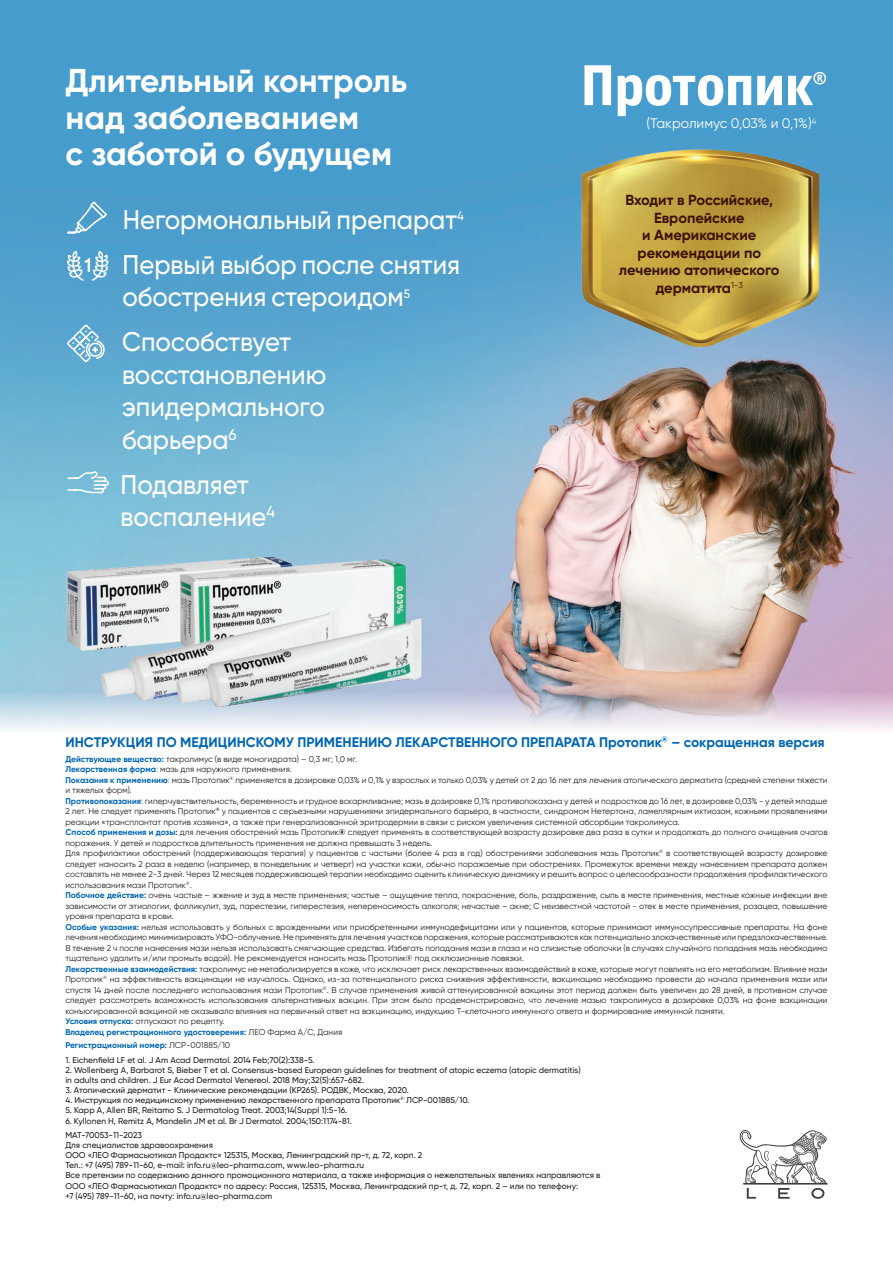
<style>
.page{position:relative;width:893px;height:1263px;background:#fff}
.page>*{position:absolute;margin:0;border:0;box-sizing:border-box;transform-origin:0 0}
.t1{font:700 33px "Gilroy";color:#fff}
.t2{font:500 27px/32.4px "Gilroy";color:#fff;scale:.95 1}
.t3{font:700 14.55px/17.5px "Gilroy";color:#3a1200;text-align:center}
.t4{font:700 13.8px "Gilroy";color:#0166b3}
.t5{font:13.8px "Gilroy";color:#fff}
.t6{font:8.4px/10.5px "Gilroy";color:#231f20;text-align:justify}
.t7{font:500 8.4px "Gilroy";color:#231f20}
.t8{font:700 8.4px "Gilroy";color:#0166b3}
.s1{font-weight:700;color:#0166b3}
.s2{color:#0166b3}
.s3{font-weight:700}
.s4{font-weight:400;color:#231f20}
</style>
<div class="page">
<img style="left:0;top:0;width:101px;height:687px">
<img style="left:101px;top:0;width:792px;height:687px">
<svg style="left:0;top:687px;width:893px;height:42px;background:#d9d0d9"></svg>
<img style="left:562px;top:141px;width:276px;height:217px">
<svg style="left:584px;top:65px;width:242px;height:51px"></svg>
<svg style="left:740px;top:1130px;width:87px;height:69px"></svg>
<svg style="left:67px;top:200px;width:41px;height:35px"></svg>
<svg style="left:66px;top:250px;width:43px;height:32px"></svg>
<svg style="left:66px;top:323px;width:41px;height:41px;background:#7db9d9"></svg>
<svg style="left:66px;top:470px;width:44px;height:24px"></svg>
<img style="left:39px;top:536px;width:437px;height:185px">
<p class="t1" style="left:65px;top:59px;width:343px">Длительный контроль</p>
<p class="t1" style="left:65px;top:96px;width:295px">над заболеванием</p>
<p class="t1" style="left:65px;top:133px;width:328px">с заботой о будущем</p>
<p class="t2" style="left:123px;top:203px;width:360px">Негормональный препарат<sup>4</sup></p>
<p class="t2" style="left:123px;top:248px;width:357px">Первый выбор после снятия обострения стероидом<sup>5</sup></p>
<p class="t2" style="left:122px;top:326px;width:217px">Cпособствует восстановлению эпидермального барьера<sup>6</sup></p>
<p class="t2" style="left:120px;top:468px;width:164px">Подавляет воспаление<sup>4</sup></p>
<p class="t5" style="left:647px;top:115px;width:171px">(Такролимус 0,03% и 0,1%)<sup>4</sup></p>
<p class="t3" style="left:625px;top:191px;width:149px">Входит в Российские,<br>Европейские<br>и Американские</p>
<p class="t3" style="left:619px;top:244px;width:162px">рекомендации по лечению атопического дерматита<sup>1-3</sup></p>
<p class="t4" style="left:65px;top:733px;width:761px">ИНСТРУКЦИЯ ПО МЕДИЦИНСКОМУ ПРИМЕНЕНИЮ ЛЕКАРСТВЕННОГО ПРЕПАРАТА Протопик<sup>®</sup> – сокращенная версия</p>
<p class="t6" style="left:65px;top:753px;width:293px"><span class="s1">Действующее вещество:</span> такролимус (в виде моногидрата) – 0,3 мг; 1,0 мг.</p>
<p class="t6" style="left:65px;top:764px;width:228px"><span class="s1">Лeкapствeннaя фopмa</span><span class="s2">:</span> мазь для наружного применения.</p>
<p class="t6" style="left:65px;top:774px;width:764px"><span class="s1">Показания к применению</span><span class="s2">:</span> мазь Протопик<sup>®</sup> применяется в дозировке 0,03% и 0,1% у взрослых и только 0,03% у детей от 2 до 16 лет для лечения атопического дерматита (средней степени тяжести и тяжелых форм).</p>
<p class="t6" style="left:65px;top:795px;width:764px"><span class="s1">Противопоказания</span><span class="s2">:</span> гиперчувствительность, беременность и грудное вскармливание; мазь в дозировке 0,1% противопоказана у детей и подростков до 16 лет, в дозировке 0,03% - у детей младше 2 лет. Не следует применять Протопик<sup>®</sup> у пациентов с серьезными нарушениями эпидермального барьера, в частности, синдромом Нетертона, ламеллярным ихтиозом, кожными проявлениями реакции «трансплантат против хозяина», а также при генерализованной эритродермии в связи с риском увеличения системной абсорбции такролимуса.</p>
<p class="t6" style="left:65px;top:827px;width:764px"><span class="s1">Способ применения и дозы:</span> для лечения обострений мазь Протопик<span class="s3">®</span> следует применять в соответствующей возрасту дозировке два раза в сутки и продолжать до полного очищения очагов поражения. У детей и подростков длительность применения не должна превышать 3 недель.</p>
<p class="t6" style="left:65px;top:848px;width:764px">Для профилактики обострений (поддерживающая терапия) у пациентов с частыми (более 4 раз в год) обострениями заболевания мазь Протопик<sup>®</sup> в соответствующей возрасту дозировке следует наносить 2 раза в неделю (например, в понедельник и четверг) на участки кожи, обычно поражаемые при обострениях. Промежуток времени между нанесением препарата должен составлять не менее 2-3 дней. Через 12 месяцев поддерживающей терапии необходимо оценить клиническую динамику и решить вопрос о целесообразности продолжения профилактического использования мази Протопик<sup>®</sup>.</p>
<p class="t6" style="left:65px;top:890px;width:764px"><span class="s1">Побочное действие:</span> очень частые – жжение и зуд в месте применения; частые – ощущение тепла, покраснение, боль, раздражение, сыпь в месте применения, местные кожные инфекции вне зависимости от этиологии, фолликулит, зуд, парестезии, гиперестезия, непереносимость алкоголя; нечастые – акне; С неизвестной частотой - отек в месте применения, розацеа, повышение уровня препарата в крови.</p>
<p class="t6" style="left:65px;top:921px;width:764px"><span class="s1">Особые указания:</span> нельзя использовать у больных с врожденными или приобретенными иммунодефицитами или у пациентов, которые принимают иммуносупрессивные препараты. На фоне лечения необходимо минимизировать УФО-облучение. Не применять для лечения участков поражения, которые рассматриваются как потенциально злокачественные или предзлокачественные.<br>В течение 2 ч после нанесения мази нельзя использовать смягчающие средства. Избегать попадания мази в глаза и на слизистые оболочки (в случаях случайного попадания мазь необходимо тщательно удалить и/или промыть водой). Не рекомендуется наносить мазь Протопик® под окклюзионные повязки.</p>
<p class="t6" style="left:65px;top:963px;width:764px"><span class="s1">Лекарственные взаимодействия:</span> такролимус не метаболизируется в коже, что исключает риск лекарственных взаимодействий в коже, которые могут повлиять на его метаболизм. Влияние мази Протопик<sup>®</sup> на эффективность вакцинации не изучалось. Однако, из-за потенциального риска снижения эффективности, вакцинацию необходимо провести до начала применения мази или спустя 14 дней после последнего использования мази Протопик<sup>®</sup>. В случае применения живой аттенуированной вакцины этот период должен быть увеличен до 28 дней, в противном случае следует рассмотреть возможность использования альтернативных вакцин. При этом было продемонстрировано, что лечение мазью такролимуса в дозировке 0,03% на фоне вакцинации конъюгированной вакциной не оказывало влияния на первичный ответ на вакцинацию, индукцию Т-клеточного иммунного ответа и формирование иммунной памяти.</p>
<p class="t6" style="left:65px;top:1016px;width:161px"><span class="s1">Условия отпуска:</span> отпускают по рецепту.</p>
<p class="t8" style="left:65px;top:1026px;width:278px">Владелец регистрационного удостоверения: <span class="s4">ЛЕО Фарма А/С, Дания</span></p>
<p class="t8" style="left:65px;top:1040px;width:166px">Регистрационный номер: <span class="s4">ЛСР-001885/10</span></p>
<p class="t7" style="left:65px;top:1054px;width:251px">1. Eichenfield LF et al. J Am Acad Dermatol. 2014 Feb;70(2):338-5.</p>
<p class="t7" style="left:65px;top:1065px;width:517px">2. Wollenberg A, Barbarot S, Bieber T et al. Consensus-based European guidelines for treatment of atopic eczema (atopic dermatitis)</p>
<p class="t7" style="left:65px;top:1075px;width:300px">in adults and children. J Eur Acad Dermatol Venereol. 2018 May;32(5):657-682.</p>
<p class="t7" style="left:65px;top:1085px;width:345px">3. Атопический дерматит - Клинические рекомендации (КР265). РОДВК, Москва, 2020.</p>
<p class="t7" style="left:65px;top:1095px;width:406px">4. Инструкция по медицинскому применению лекарственного препарата Протопик<sup>®</sup> ЛСР-001885/10.</p>
<p class="t7" style="left:65px;top:1105px;width:283px">5. Kapp A, Allen BR, Reitamo S. J Dermatolog Treat. 2003;14(Suppl 1):5-16.</p>
<p class="t7" style="left:65px;top:1115px;width:288px">6. Kyllonen H, Remitz A, Mandelin JM et al. Br J Dermatol. 2004;150:1174-81.</p>
<p class="t7" style="left:65px;top:1130px;width:78px">МАТ-70053-11-2023</p>
<p class="t7" style="left:65px;top:1140px;width:149px">Для специалистов здравоохранения</p>
<p class="t7" style="left:65px;top:1150px;width:358px">ООО «ЛЕО Фармасьютикал Продактс» 125315, Москва, Ленинградский пр-т, д. 72, корп. 2</p>
<p class="t7" style="left:65px;top:1160px;width:300px">Тел.: +7 (495) 789-11-60, e-mail: info.ru@leo-pharma.com, www.leo-pharma.ru</p>
<p class="t7" style="left:65px;top:1170px;width:536px">Все претензии по содержанию данного промоционного материала, а также информация о нежелательных явлениях направляются в</p>
<p class="t7" style="left:65px;top:1180px;width:514px">ООО «ЛЕО Фармасьютикал Продактс» по адресу: Россия, 125315, Москва, Ленинградский пр-т, д. 72, корп. 2 – или по телефону:</p>
<p class="t7" style="left:65px;top:1190px;width:208px">+7 (495) 789-11-60, на почту: info.ru@leo-pharma.com</p>
</div>
